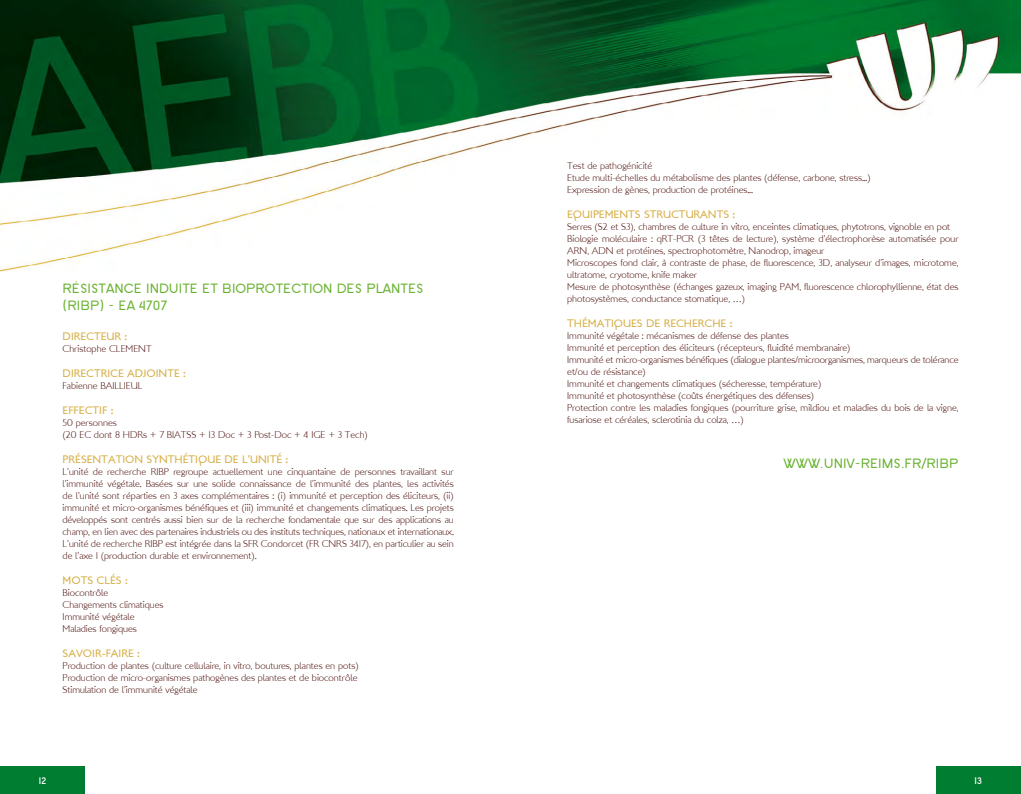
<style>
.page{position:relative;width:1021px;height:794px;background:#fff}
.page>*{position:absolute;margin:0;border:0;box-sizing:border-box;transform-origin:0 0}
.t1{font:14px/16.8px "SF New Republic SC";color:#69b230}
.t2{font:11px "London Between";color:#d6b048}
.t3{font:10px/12px "London MM";color:#450500}
.t4{font:700 10px "SF New Republic";color:#fff}
</style>
<div class="page">
<div style="left:0;top:766px;width:85px;height:28px;background:#007d31"></div>
<div style="left:935px;top:766px;width:85px;height:28px;background:#007d31"></div>
<img style="left:0;top:0;width:1020px;height:272px">
<h1 class="t1" style="left:63px;top:280px;width:362px">RÉSISTANCE INDUITE ET BIOPROTECTION DES PLANTES (RIBP) - EA 4707</h1>
<p class="t2" style="left:63px;top:329px;width:66px">DIRECTEUR :</p>
<p class="t3" style="left:63px;top:343px;width:90px">Christophe CLEMENT</p>
<p class="t2" style="left:63px;top:366px;width:125px">DIRECTRICE ADJOINTE :</p>
<p class="t3" style="left:63px;top:380px;width:81px">Fabienne BAILLIEUL</p>
<p class="t2" style="left:63px;top:403px;width:52px">EFFECTIF :</p>
<p class="t3" style="left:63px;top:417px;width:307px">50 personnes<br>(20 EC dont 8 HDRs + 7 BIATSS + 13 Doc + 3 Post-Doc + 4 IGE + 3 Tech)</p>
<p class="t2" style="left:63px;top:452px;width:227px">PRÉSENTATION SYNTHÉTIQUE DE L’UNITÉ :</p>
<p class="t3" style="left:63px;top:466px;width:393px;text-align:justify">L’unité de recherche RIBP regroupe actuellement une cinquantaine de personnes travaillant sur l’immunité végétale. Basées sur une solide connaissance de l’immunité des plantes, les activités de l’unité sont réparties en 3 axes complémentaires : (i) immunité et perception des éliciteurs, (ii) immunité et micro-organismes bénéfiques et (iii) immunité et changements climatiques. Les projets développés sont centrés aussi bien sur de la recherche fondamentale que sur des applications au champ, en lien avec des partenaires industriels ou des instituts techniques, nationaux et internationaux.<br>L’unité de recherche RIBP est intégrée dans la SFR Condorcet (FR CNRS 3417), en particulier au sein de l’axe 1 (production durable et environnement).</p>
<p class="t2" style="left:63px;top:573px;width:67px">MOTS CLÉS :</p>
<p class="t3" style="left:63px;top:587px;width:102px">Biocontrôle<br>Changements climatiques<br>Immunité végétale<br>Maladies fongiques</p>
<p class="t2" style="left:63px;top:646px;width:79px">SAVOIR-FAIRE :</p>
<p class="t3" style="left:63px;top:660px;width:297px;text-align:justify">Production de plantes (culture cellulaire, in vitro, boutures, plantes en pots)<br>Production de micro-organismes pathogènes des plantes et de biocontrôle Stimulation de l’immunité végétale</p>
<p class="t3" style="left:567px;top:159px;width:305px">Test de pathogénicité<br>Etude multi-échelles du métabolisme des plantes (défense, carbone, stress...)<br>Expression de gènes, production de protéines...</p>
<p class="t2" style="left:567px;top:207px;width:169px">EQUIPEMENTS STRUCTURANTS :</p>
<p class="t3" style="left:567px;top:220px;width:393px">Serres (S2 et S3), chambres de culture in vitro, enceintes climatiques, phytotrons, vignoble en pot Biologie moléculaire : qRT-PCR (3 têtes de lecture), système d’électrophorèse automatisée pour ARN, ADN et protéines, spectrophotomètre, Nanodrop, imageur<br>Microscopes fond clair, à contraste de phase, de fluorescence, 3D, analyseur d’images, microtome, ultratome, cryotome, knife maker<br>Mesure de photosynthèse (échanges gazeux, imaging PAM, fluorescence chlorophyllienne, état des photosystèmes, conductance stomatique, …)</p>
<p class="t2" style="left:567px;top:316px;width:167px">THÉMATIQUES DE RECHERCHE :</p>
<p class="t3" style="left:567px;top:329px;width:393px">Immunité végétale : mécanismes de défense des plantes<br>Immunité et perception des éliciteurs (récepteurs, fluidité membranaire)<br>Immunité et micro-organismes bénéfiques (dialogue plantes/microorganismes, marqueurs de tolérance et/ou de résistance)<br>Immunité et changements climatiques (sécheresse, température)<br>Immunité et photosynthèse (coûts énergétiques des défenses)<br>Protection contre les maladies fongiques (pourriture grise, mildiou et maladies du bois de la vigne, fusariose et céréales, sclerotinia du colza, …)</p>
<h1 class="t1" style="left:783px;top:454px;width:176px">WWW.UNIV-REIMS.FR/RIBP</h1>
<p class="t4" style="left:39px;top:775px;width:9px">12</p>
<p class="t4" style="left:974px;top:775px;width:10px">13</p>
</div>
